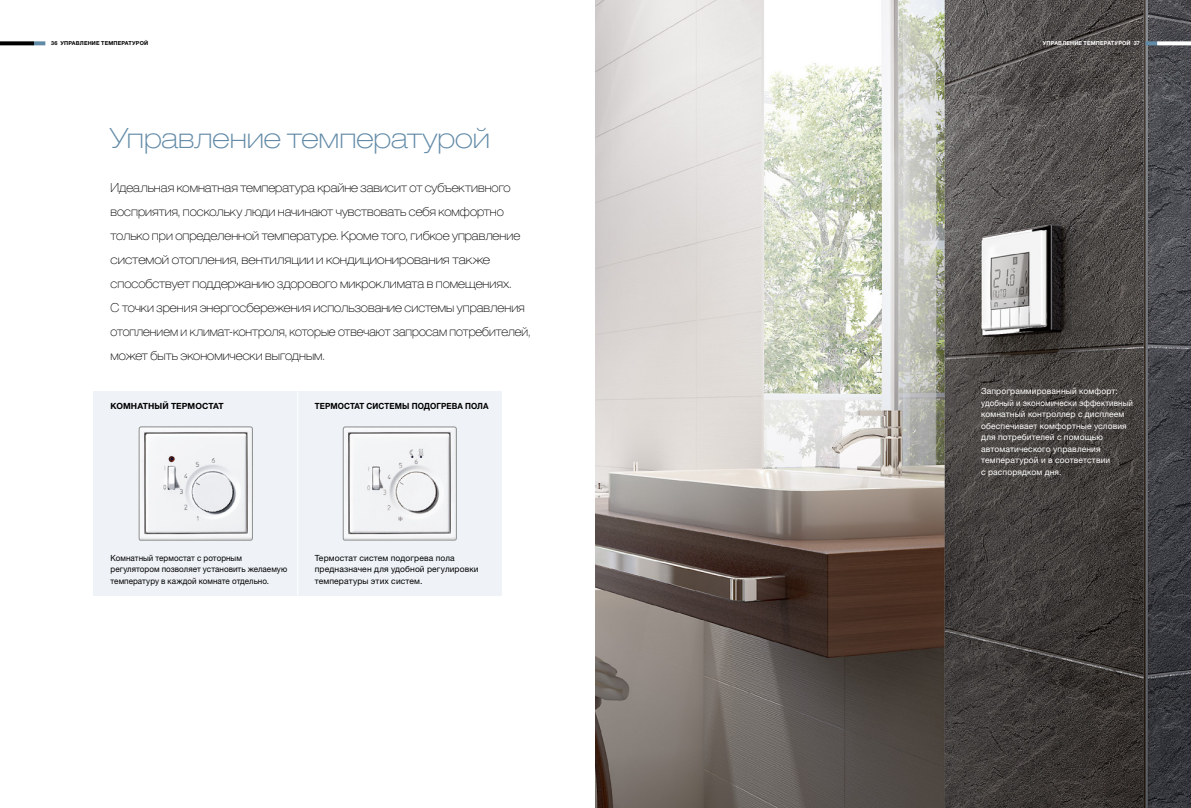
<style>
.page{position:relative;width:1191px;height:808px;background:#fff}
.page>*{position:absolute;margin:0;border:0;box-sizing:border-box;transform-origin:0 0}
.t1{font:100 expanded 28px "Helvetica Neue LTW1 G";color:#618aa7}
.t2{font:100 expanded 12.5px/24px "Helvetica Neue LTW1 G";color:#000;scale:.9 1}
.t3{font:8.5px/11.5px "Helvetica Neue LTW1 G";letter-spacing:.015em;color:#fff}
.t4{font:8.5px/11.5px "Helvetica Neue LTW1 G";letter-spacing:.005em;color:#000;scale:.95 1}
.t5{font:8.5px/11.5px "Helvetica Neue LTW1 G";letter-spacing:.005em;color:#000}
.t6{font:700 8.5px "Helvetica Neue LTW1 G";letter-spacing:.01em;color:#000;scale:.94 1}
.t7{font:700 8.5px "Helvetica Neue LTW1 G";letter-spacing:.01em;color:#000}
.t8{font:700 5.5px "Helvetica Neue LTW1 G";letter-spacing:.02em;color:#000}
.t9{font:700 5.5px "Helvetica Neue LTW1 G";letter-spacing:.02em;color:#fff}
</style>
<div class="page">
<img style="left:595px;top:0;width:596px;height:808px">
<div style="left:94px;top:391px;width:408px;height:204px;background:#eff3f7"></div>
<hr style="left:297px;top:391px;width:1px;height:204px;background:#fff">
<svg style="left:139px;top:426px;width:114px;height:115px"></svg>
<svg style="left:343px;top:427px;width:114px;height:114px"></svg>
<svg style="left:1145px;top:41px;width:12px;height:4px"></svg>
<svg style="left:1157px;top:41px;width:34px;height:4px"></svg>
<svg style="left:34px;top:41px;width:11px;height:4px"></svg>
<svg style="left:0;top:41px;width:34px;height:4px"></svg>
<p class="t8" style="left:51px;top:40px;width:99px">36 УПРАВЛЕНИЕ ТЕМПЕРАТУРОЙ</p>
<p class="t9" style="left:1042px;top:40px;width:99px">УПРАВЛЕНИЕ ТЕМПЕРАТУРОЙ 37</p>
<h1 class="t1" style="left:110px;top:121px;width:381px">Управление температурой</h1>
<p class="t2" style="left:111px;top:175px;width:468px">Идеальная комнатная температура крайне зависит от субъективного восприятия, поскольку люди начинают чувствовать себя комфортно только при определенной температуре. Кроме того, гибкое управление системой отопления, вентиляции и кондиционирования также способствует поддержанию здорового микроклимата в помещениях.<br>С точки зрения энергосбережения использование системы управления отоплением и климат-контроля, которые отвечают запросам потребителей, может быть экономически выгодным.</p>
<p class="t7" style="left:111px;top:400px;width:115px">КОМНАТНЫЙ ТЕРМОСТАТ</p>
<p class="t6" style="left:315px;top:400px;width:186px">ТЕРМОСТАТ СИСТЕМЫ ПОДОГРЕВА ПОЛА</p>
<p class="t4" style="left:111px;top:552px;width:187px">Комнатный термостат с роторным регулятором позволяет установить желаемую температуру в каждой комнате отдельно.</p>
<p class="t5" style="left:315px;top:552px;width:165px">Термостат систем подогрева пола предназначен для удобной регулировки температуры этих систем.</p>
<p class="t3" style="left:981px;top:386px;width:153px">Запрограммированный комфорт: удобный и экономически эффективный комнатный контроллер с дисплеем обеспечивает комфортные условия для потребителей с помощью автоматического управления температурой и в соответствии<br>с распорядком дня.</p>
</div>
